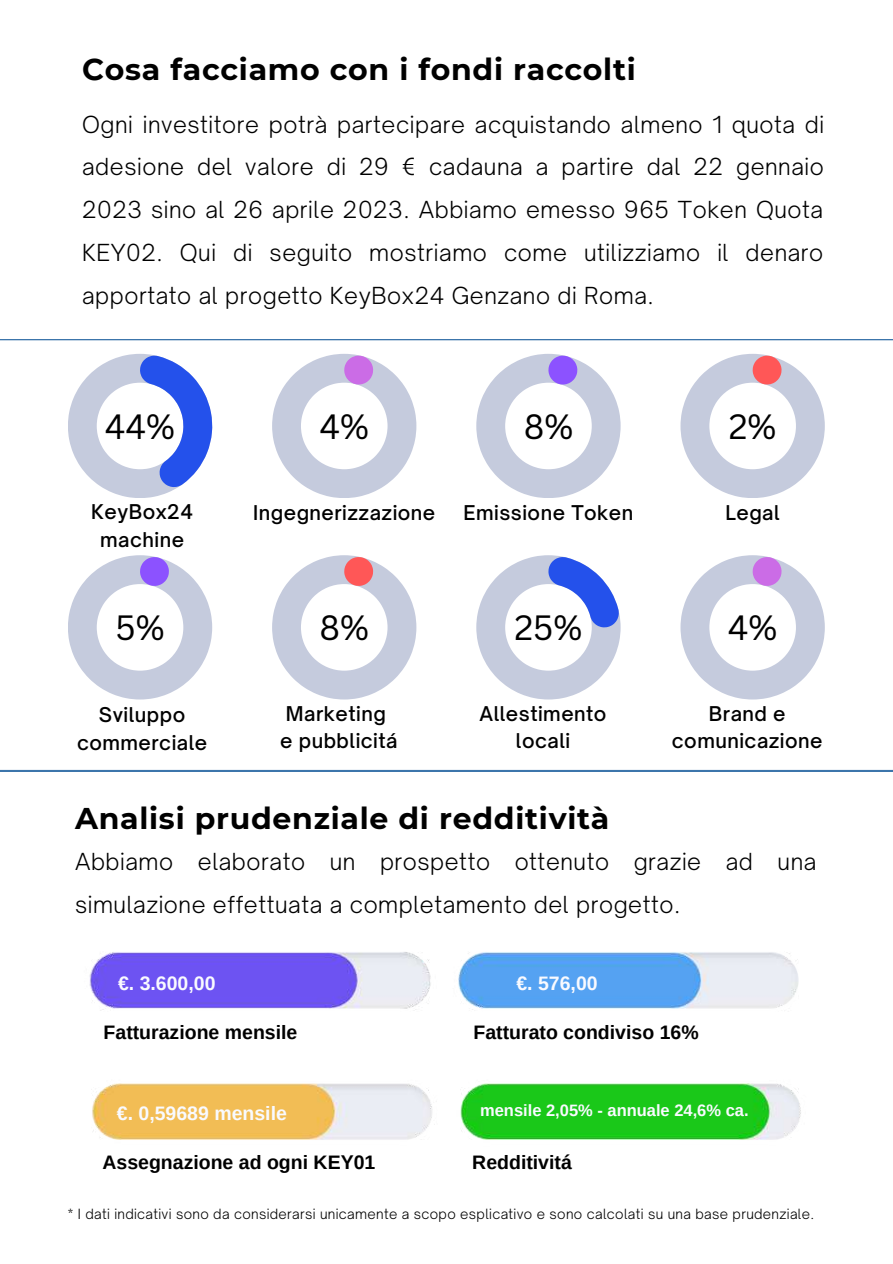
<style>
.page{position:relative;width:893px;height:1264px;background:#fff}
.page>*{position:absolute;margin:0;border:0;box-sizing:border-box;transform-origin:0 0}
.t1{font:34.2px "Canva Sans";color:#000}
.t2{font:700 30px "Montserrat";letter-spacing:.025em;color:#000}
.t3{font:300 22.5px/42.8px "Open Sauce One";letter-spacing:.025em;color:#000;text-align:justify}
.t4{font:500 19.5px/27px "Open Sauce One";letter-spacing:.025em;color:#000;text-align:center}
.t5{font:700 19.5px "Arimo";color:#000}
.t6{font:700 19.5px "Arimo";color:#f9faff}
.t7{font:700 16.5px "Arimo";color:#f9faff}
.t8{font:300 13.5px "Open Sauce One";letter-spacing:.025em;color:#000}
</style>
<div class="page">
<img style="left:89px;top:952px;width:712px;height:188px">
<svg style="left:0;top:339px;width:892px;height:432px"></svg>
<h2 class="t2" style="left:82px;top:50px;width:555px">Cosa facciamo con i fondi raccolti</h2>
<p class="t3" style="left:82px;top:103px;width:743px">Ogni investitore potrà partecipare acquistando almeno 1 quota di adesione del valore di 29 € cadauna a partire dal 22 gennaio 2023 sino al 26 aprile 2023. Abbiamo emesso 965 Token Quota KEY02. Qui di seguito mostriamo come utilizziamo il denaro apportato al progetto KeyBox24 Genzano di Roma.</p>
<h1 class="t1" style="left:105px;top:402px;width:72px">44%</h1>
<h1 class="t1" style="left:319px;top:402px;width:51px">4%</h1>
<h1 class="t1" style="left:523px;top:402px;width:51px">8%</h1>
<h1 class="t1" style="left:728px;top:402px;width:49px">2%</h1>
<p class="t4" style="left:91px;top:497px;width:103px;line-height:28px">KeyBox24 machine</p>
<p class="t4" style="left:253px;top:499px;width:183px">Ingegnerizzazione</p>
<p class="t4" style="left:463px;top:498px;width:171px">Emissione Token</p>
<p class="t4" style="left:725px;top:498px;width:56px">Legal</p>
<h1 class="t1" style="left:115px;top:604px;width:51px">5%</h1>
<h1 class="t1" style="left:319px;top:604px;width:51px">8%</h1>
<h1 class="t1" style="left:514px;top:604px;width:69px">25%</h1>
<h1 class="t1" style="left:727px;top:604px;width:51px">4%</h1>
<p class="t4" style="left:77px;top:700px;width:132px;line-height:28px">Sviluppo commerciale</p>
<p class="t4" style="left:280px;top:700px;width:119px">Marketing<br>e pubblicitá</p>
<p class="t4" style="left:479px;top:700px;width:128px">Allestimento locali</p>
<p class="t4" style="left:671px;top:700px;width:152px">Brand e comunicazione</p>
<h2 class="t2" style="left:75px;top:800px;width:536px">Analisi prudenziale di redditività</h2>
<p class="t3" style="left:75px;top:840px;width:742px">Abbiamo elaborato un prospetto ottenuto grazie ad una simulazione effettuata a completamento del progetto.</p>
<p class="t6" style="left:118px;top:972px;width:99px">€. 3.600,00</p>
<p class="t6" style="left:516px;top:972px;width:83px">€. 576,00</p>
<p class="t5" style="left:104px;top:1021px;width:195px">Fatturazione mensile</p>
<p class="t5" style="left:473px;top:1021px;width:227px">Fatturato condiviso 16%</p>
<p class="t6" style="left:117px;top:1102px;width:172px">€. 0,59689 mensile</p>
<p class="t7" style="left:480px;top:1101px;width:270px">mensile 2,05% - annuale 24,6% ca.</p>
<p class="t5" style="left:102px;top:1151px;width:274px">Assegnazione ad ogni KEY01</p>
<p class="t5" style="left:472px;top:1151px;width:101px">Redditivitá</p>
<p class="t8" style="left:68px;top:1205px;width:747px">* I dati indicativi sono da considerarsi unicamente a scopo esplicativo e sono calcolati su una base prudenziale.</p>
</div>
